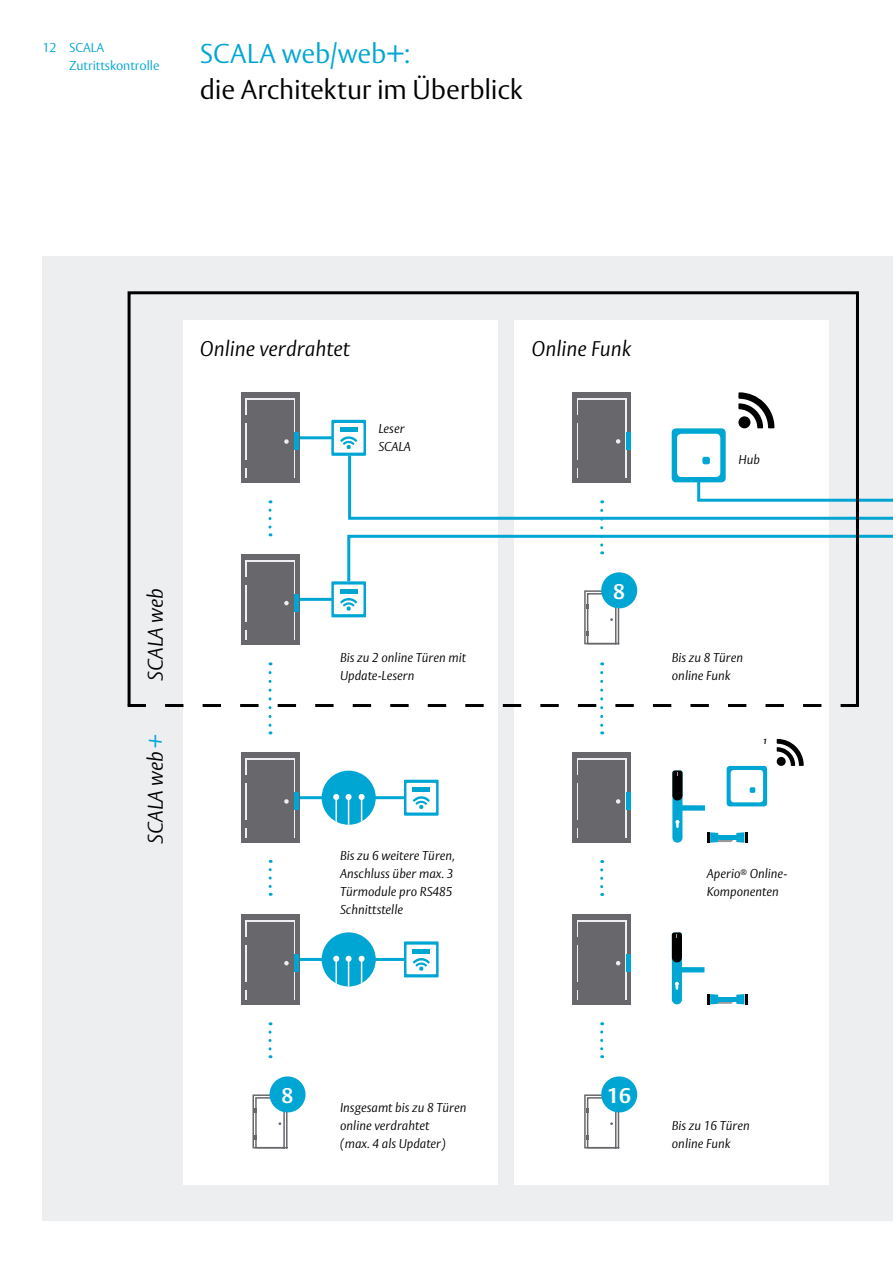
<style>
.page{position:relative;width:893px;height:1263px;background:#fff}
.page>*{position:absolute;margin:0;border:0;box-sizing:border-box;transform-origin:0 0}
.t1{font:300 27px "ASSA Vesta";letter-spacing:-.01em;color:#000}
.t2{font:300 27px "ASSA Vesta";letter-spacing:-.01em;color:#00a6d3}
.t3{font:italic 300 21px "ASSA Vesta";color:#000}
.t4{font:700 21px "ASSA Vesta";color:#fff}
.t5{font:italic 300 12.75px/18px "ASSA Vesta";color:#000}
.t6{font:300 12.75px/18px "ASSA Vesta";color:#00a6d3}
.t7{font:italic 700 7.5px "ASSA Vesta";color:#000}
.s1{color:#00a6d3}
</style>
<div class="page">
<div style="left:43px;top:256px;width:850px;height:964px;background:#edeeef"></div>
<div style="left:183px;top:320px;width:314px;height:864px;background:#fff"></div>
<hr style="left:270px;top:598px;width:78px;height:3px;background:#00a6d3">
<hr style="left:270px;top:436px;width:78px;height:3px;background:#00a6d3">
<div style="left:514px;top:320px;width:315px;height:864px;background:#fff"></div>
<svg style="left:268px;top:1032px;width:4px;height:26px"></svg>
<svg style="left:600px;top:870px;width:3px;height:26px"></svg>
<svg style="left:600px;top:1032px;width:3px;height:26px"></svg>
<svg style="left:268px;top:510px;width:4px;height:26px"></svg>
<div style="left:572px;top:914px;width:59px;height:90px;background:#68676c"></div>
<div style="left:577px;top:920px;width:49px;height:84px;background:#edeeef"></div>
<div style="left:575px;top:937px;width:7px;height:7px;background:#68676c"></div>
<div style="left:575px;top:982px;width:7px;height:7px;background:#68676c"></div>
<div style="left:626px;top:954px;width:5px;height:18px;background:#00a6d3"></div>
<div style="left:578px;top:922px;width:47px;height:82px;background:#68676c"></div>
<hr style="left:572px;top:1000px;width:59px;height:4px;background:#68676c">
<svg style="left:616px;top:961px;width:4px;height:4px"></svg>
<div style="left:241px;top:554px;width:58px;height:90px;background:#68676c"></div>
<div style="left:245px;top:560px;width:50px;height:84px;background:linear-gradient(to bottom,#68676c,#68676c)"></div>
<div style="left:243px;top:577px;width:8px;height:7px;background:#68676c"></div>
<div style="left:243px;top:622px;width:8px;height:7px;background:#68676c"></div>
<hr style="left:295px;top:594px;width:4px;height:18px;background:#00a6d3">
<div style="left:247px;top:562px;width:46px;height:82px;background:#68676c"></div>
<hr style="left:241px;top:640px;width:58px;height:4px;background:#68676c">
<svg style="left:284px;top:601px;width:5px;height:4px"></svg>
<div style="left:241px;top:393px;width:58px;height:90px;background:#68676c"></div>
<div style="left:245px;top:399px;width:50px;height:84px;background:linear-gradient(to bottom,#68676c,#68676c)"></div>
<div style="left:243px;top:415px;width:8px;height:8px;background:#68676c"></div>
<div style="left:243px;top:460px;width:8px;height:8px;background:#68676c"></div>
<hr style="left:295px;top:432px;width:4px;height:18px;background:#00a6d3">
<div style="left:247px;top:400px;width:46px;height:83px;background:#68676c"></div>
<div style="left:241px;top:478px;width:58px;height:5px;background:#68676c"></div>
<svg style="left:284px;top:439px;width:5px;height:5px"></svg>
<svg style="left:269px;top:869px;width:3px;height:27px"></svg>
<svg style="left:404px;top:941px;width:35px;height:36px"></svg>
<div style="left:406px;top:945px;width:30px;height:29px;background:#fff"></div>
<svg style="left:413px;top:949px;width:17px;height:22px"></svg>
<svg style="left:331px;top:581px;width:35px;height:36px"></svg>
<div style="left:334px;top:584px;width:29px;height:30px;background:#fff"></div>
<svg style="left:331px;top:420px;width:35px;height:36px"></svg>
<div style="left:334px;top:423px;width:29px;height:30px;background:#fff"></div>
<svg style="left:672px;top:932px;width:76px;height:72px"></svg>
<svg style="left:340px;top:392px;width:553px;height:254px"></svg>
<div style="left:601px;top:572px;width:36px;height:36px;background:#00a6d3;border-radius:50%"></div>
<svg style="left:252px;top:1094px;width:37px;height:55px"></svg>
<div style="left:270px;top:1076px;width:36px;height:36px;background:#00a6d3;border-radius:50%"></div>
<svg style="left:584px;top:1094px;width:37px;height:55px"></svg>
<div style="left:601px;top:1076px;width:36px;height:36px;background:#00a6d3;border-radius:50%"></div>
<hr style="left:298px;top:958px;width:106px;height:3px;background:#00a6d3">
<div style="left:241px;top:914px;width:58px;height:90px;background:#68676c"></div>
<div style="left:245px;top:920px;width:50px;height:84px;background:linear-gradient(to bottom,#68676c,#68676c)"></div>
<div style="left:243px;top:937px;width:8px;height:7px;background:#68676c"></div>
<div style="left:243px;top:982px;width:8px;height:7px;background:#68676c"></div>
<hr style="left:295px;top:954px;width:4px;height:18px;background:#00a6d3">
<div style="left:247px;top:922px;width:46px;height:82px;background:#68676c"></div>
<hr style="left:241px;top:1000px;width:58px;height:4px;background:#68676c">
<svg style="left:284px;top:961px;width:5px;height:4px"></svg>
<svg style="left:129px;top:672px;width:728px;height:171px"></svg>
<div style="left:322px;top:932px;width:54px;height:54px;background:#00a6d3;border-radius:50%"></div>
<hr style="left:335px;top:959px;width:2px;height:27px;background:#fff">
<svg style="left:333px;top:956px;width:6px;height:6px"></svg>
<svg style="left:346px;top:956px;width:6px;height:30px"></svg>
<svg style="left:359px;top:956px;width:6px;height:29px"></svg>
<p class="t6" style="left:69px;top:40px;width:92px;text-indent:-27px">12 SCALA<br>Zutrittskontrolle</p>
<h1 class="t2" style="left:200px;top:38px;width:212px">SCALA web/web+:</h1>
<h1 class="t1" style="left:200px;top:74px;width:324px">die Architektur im Überblick</h1>
<h2 class="t3" style="left:200px;top:336px;width:151px">Online verdrahtet</h2>
<p class="t5" style="left:378px;top:420px;width:34px">Leser<br>SCALA</p>
<h2 class="t3" style="left:143px;top:681px;width:94px;rotate:-90deg">SCALA web</h2>
<h2 class="t3" style="left:143px;top:844px;width:111px;rotate:-90deg">SCALA web <span class="s1">+</span></h2>
<p class="t5" style="left:340px;top:649px;width:127px">Bis zu 2 online Türen mit<br>Update-Lesern</p>
<p class="t5" style="left:340px;top:847px;width:116px">Bis zu 6 weitere Türen,<br>Anschluss über max. 3<br>Türmodule pro RS485<br>Schnittstelle</p>
<h2 class="t3" style="left:531px;top:336px;width:101px">Online Funk</h2>
<p class="t5" style="left:738px;top:451px;width:23px">Hub</p>
<h2 class="t4" style="left:613px;top:578px;width:13px">8</h2>
<p class="t5" style="left:672px;top:649px;width:73px">Bis zu 8 Türen online Funk</p>
<p class="t7" style="left:763px;top:737px;width:5px">1</p>
<p class="t5" style="left:707px;top:865px;width:82px">Aperio<sup>®</sup> Online-<br>Komponenten</p>
<h2 class="t4" style="left:282px;top:1082px;width:13px">8</h2>
<h2 class="t4" style="left:607px;top:1082px;width:25px">16</h2>
<p class="t5" style="left:340px;top:1099px;width:128px">Insgesamt bis zu 8 Türen online verdrahtet<br>(max. 4 als Updater)</p>
<p class="t5" style="left:672px;top:1117px;width:80px">Bis zu 16 Türen online Funk</p>
</div>
